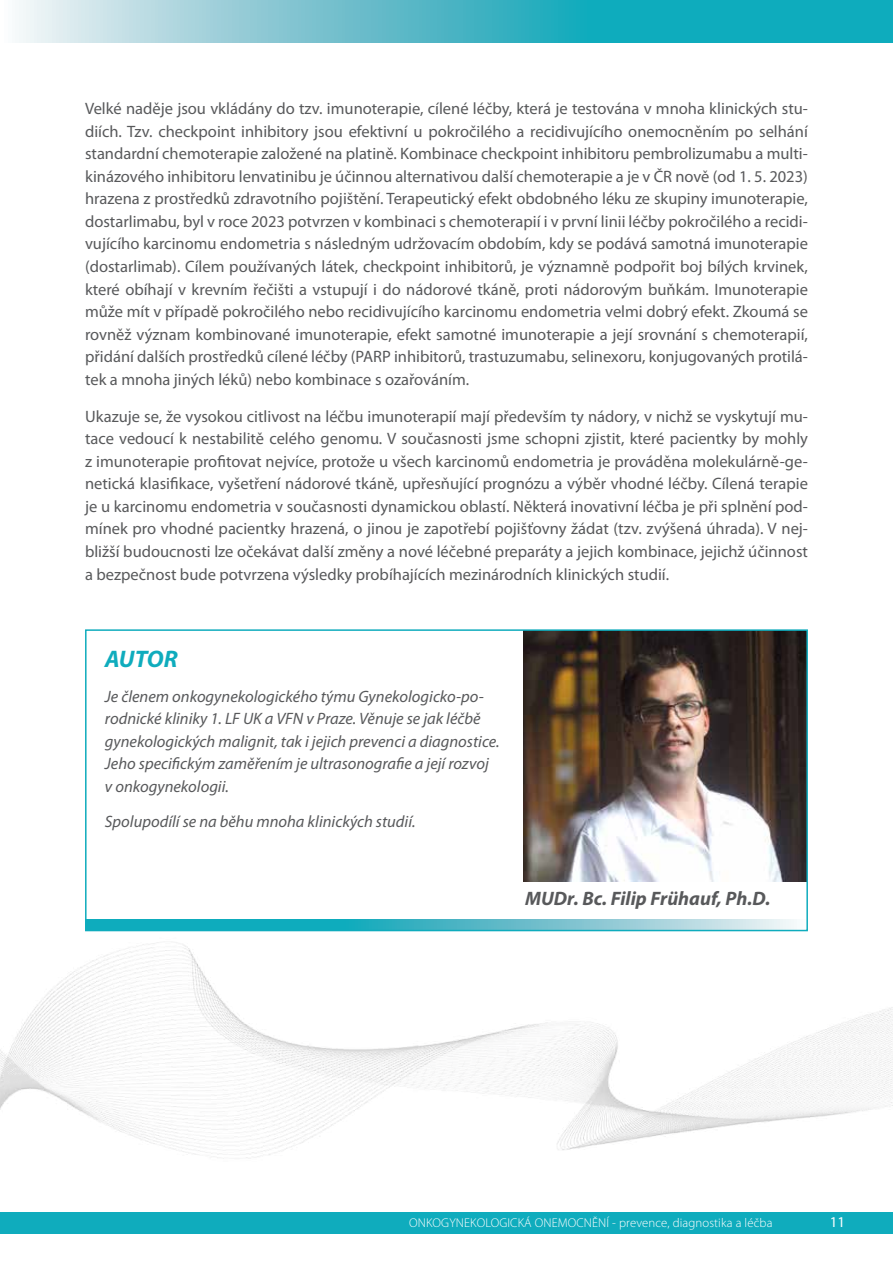
<style>
.page{position:relative;width:893px;height:1263px;background:#fff}
.page>*{position:absolute;margin:0;border:0;box-sizing:border-box;transform-origin:0 0}
.t1{font:italic 700 24px "Myriad Pro";letter-spacing:-.01em;color:#0facbd}
.t2{font:italic 700 19.5px "Myriad Pro";color:#58595b}
.t3{font:16.5px/22.5px "Myriad Pro";color:#58595b;text-align:justify}
.t4{font:italic 16.5px/22.5px "Myriad Pro";color:#58595b}
.t5{font:15px "Myriad Pro";color:#fff}
.t6{font:300 12.75px "Myriad Pro";letter-spacing:.01em;color:#fff}
</style>
<div class="page">
<svg style="left:19px;top:0;width:874px;height:43px"></svg>
<div style="left:0;top:1212px;width:893px;height:21px;background:#0facbd"></div>
<svg style="left:88px;top:919px;width:706px;height:8px"></svg>
<img style="left:523px;top:632px;width:282px;height:249px">
<img style="left:0;top:927px;width:893px;height:232px">
<p class="t3" style="left:85px;top:97px;width:724px">Velké naděje jsou vkládány do tzv. imunoterapie, cílené léčby, která je testována v mnoha klinických stu&shy;diích. Tzv. checkpoint inhibitory jsou efektivní u pokročilého a recidivujícího onemocněním po selhání standardní chemoterapie založené na platině. Kombinace checkpoint inhibitoru pembrolizumabu a multi&shy;kinázového inhibitoru lenvatinibu je účinnou alternativou další chemoterapie a je v ČR nově (od 1. 5. 2023) hrazena z prostředků zdravotního pojištění. Terapeutický efekt obdobného léku ze skupiny imunoterapie, dostarlimabu, byl v roce 2023 potvrzen v kombinaci s chemoterapií i v první linii léčby pokročilého a recidi&shy;vujícího karcinomu endometria s následným udržovacím obdobím, kdy se podává samotná imunoterapie (dostarlimab). Cílem používaných látek, checkpoint inhibitorů, je významně podpořit boj bílých krvinek, které obíhají v krevním řečišti a vstupují i do nádorové tkáně, proti nádorovým buňkám. Imunoterapie může mít v případě pokročilého nebo recidivujícího karcinomu endometria velmi dobrý efekt. Zkoumá se rovněž význam kombinované imunoterapie, efekt samotné imunoterapie a její srovnání s chemoterapií, přidání dalších prostředků cílené léčby (PARP inhibitorů, trastuzumabu, selinexoru, konjugovaných protilá&shy;tek a mnoha jiných léků) nebo kombinace s ozařováním.</p>
<p class="t3" style="left:85px;top:405px;width:724px">Ukazuje se, že vysokou citlivost na léčbu imunoterapií mají především ty nádory, v nichž se vyskytují mu&shy;tace vedoucí k nestabilitě celého genomu. V současnosti jsme schopni zjistit, které pacientky by mohly z imunoterapie profitovat nejvíce, protože u všech karcinomů endometria je prováděna molekulárně-ge&shy;netická klasifikace, vyšetření nádorové tkáně, upřesňující prognózu a výběr vhodné léčby. Cílená terapie je u karcinomu endometria v současnosti dynamickou oblastí. Některá inovativní léčba je při splnění pod&shy;mínek pro vhodné pacientky hrazená, o jinou je zapotřebí pojišťovny žádat (tzv. zvýšená úhrada). V nej&shy;bližší budoucnosti lze očekávat další změny a nové léčebné preparáty a jejich kombinace, jejichž účinnost a bezpečnost bude potvrzena výsledky probíhajících mezinárodních klinických studií.</p>
<h1 class="t1" style="left:105px;top:643px;width:74px">AUTOR</h1>
<p class="t4" style="left:105px;top:685px;width:396px">Je členem onkogynekologického týmu Gynekologicko-po&shy;rodnické kliniky 1. LF UK a VFN v Praze. Věnuje se jak léčbě gynekologických malignit, tak i jejich prevenci a diagnostice.<br>Jeho specifickým zaměřením je ultrasonografie a její rozvoj v onkogynekologii.</p>
<p class="t4" style="left:105px;top:810px;width:312px">Spolupodílí se na běhu mnoha klinických studií.</p>
<p class="t2" style="left:525px;top:885px;width:247px">MUDr. Bc. Filip Frühauf, Ph.D.</p>
<p class="t6" style="left:409px;top:1215px;width:365px">ONKOGYNEKOLOGICKÁ ONEMOCNĚNÍ - prevence, diagnostika a léčba</p>
<p class="t5" style="left:830px;top:1212px;width:17px">11</p>
</div>
